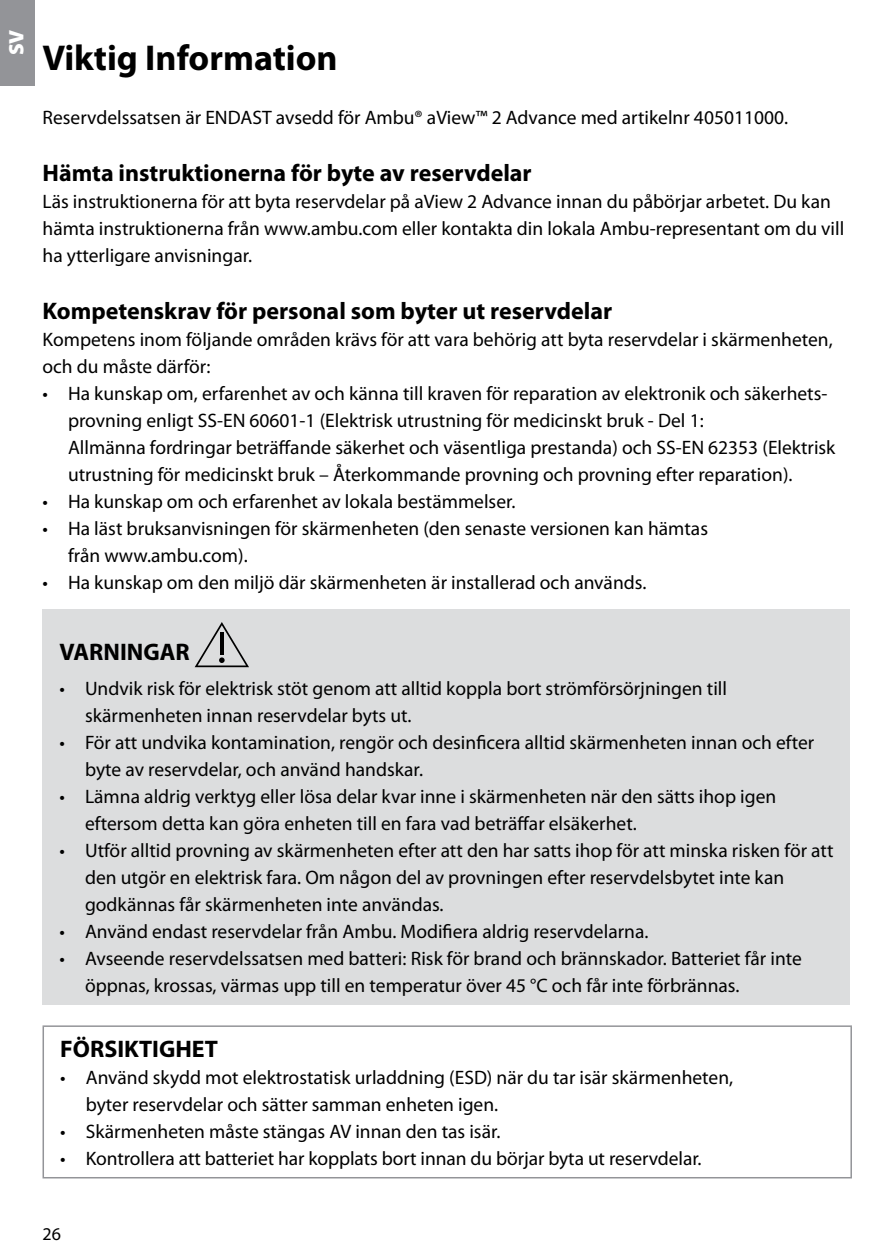
<style>
.page{position:relative;width:893px;height:1259px;background:#fff}
.page>*{position:absolute;margin:0;border:0;box-sizing:border-box;transform-origin:0 0}
.t1{font:700 36px "Myriad Pro";color:#000}
.t2{font:700 24px "Myriad Pro";color:#000}
.t3{font:900 21px "Myriad Pro";color:#fff}
.t4{font:19.5px/27px "Myriad Pro";color:#000}
.t5{font:18px "Myriad Pro";color:#000}
</style>
<div class="page">
<div style="left:43px;top:609px;width:807px;height:396px;background:#dcddde"></div>
<svg style="left:195px;top:622px;width:54px;height:45px"></svg>
<hr style="left:43px;top:1025px;width:809px;height:2px;background:#939498">
<hr style="left:43px;top:1027px;width:1px;height:150px;background:#939498">
<hr style="left:850px;top:1027px;width:2px;height:150px;background:#939498">
<hr style="left:43px;top:1177px;width:809px;height:1px;background:#939498">
<div style="left:0;top:0;width:34px;height:85px;background:#939498"></div>
<p class="t3" style="left:4px;top:55px;width:27px;rotate:-90deg">SV</p>
<h1 class="t1" style="left:43px;top:34px;width:297px">Viktig Information</h1>
<p class="t4" style="left:43px;top:103px;width:747px">Reservdelssatsen är ENDAST avsedd för Ambu® aView™ 2 Advance med artikelnr 405011000.</p>
<p class="t2" style="left:43px;top:157px;width:491px">Hämta instruktionerna för byte av reservdelar</p>
<p class="t4" style="left:43px;top:187px;width:803px">Läs instruktionerna för att byta reservdelar på aView 2 Advance innan du påbörjar arbetet. Du kan hämta instruktionerna från www.ambu.com eller kontakta din lokala Ambu-representant om du vill ha ytterligare anvisningar.</p>
<p class="t2" style="left:43px;top:295px;width:571px">Kompetenskrav för personal som byter ut reservdelar</p>
<p class="t4" style="left:43px;top:325px;width:792px">Kompetens inom följande områden krävs för att vara behörig att byta reservdelar i skärmenheten, och du måste därför:</p>
<p class="t4" style="left:68px;top:379px;width:769px;text-indent:-26px">• Ha kunskap om, erfarenhet av och känna till kraven för reparation av elektronik och säkerhets&shy;provning enligt SS-EN 60601-1 (Elektrisk utrustning för medicinskt bruk - Del 1:<br>Allmänna fordringar beträffande säkerhet och väsentliga prestanda) och SS-EN 62353 (Elektrisk utrustning för medicinskt bruk – Återkommande provning och provning efter reparation).</p>
<p class="t4" style="left:43px;top:487px;width:474px">• Ha kunskap om och erfarenhet av lokala bestämmelser.</p>
<p class="t4" style="left:68px;top:514px;width:641px;text-indent:-26px">• Ha läst bruksanvisningen för skärmenheten (den senaste versionen kan hämtas från www.ambu.com).</p>
<p class="t4" style="left:43px;top:568px;width:605px">• Ha kunskap om den miljö där skärmenheten är installerad och används.</p>
<p class="t2" style="left:60px;top:636px;width:132px">VARNINGAR</p>
<p class="t4" style="left:85px;top:674px;width:644px;text-indent:-26px">• Undvik risk för elektrisk stöt genom att alltid koppla bort strömförsörjningen till skärmenheten innan reservdelar byts ut.</p>
<p class="t4" style="left:85px;top:729px;width:731px;text-indent:-26px">• För att undvika kontamination, rengör och desinficera alltid skärmenheten innan och efter byte av reservdelar, och använd handskar.</p>
<p class="t4" style="left:85px;top:783px;width:693px;text-indent:-26px">• Lämna aldrig verktyg eller lösa delar kvar inne i skärmenheten när den sätts ihop igen eftersom detta kan göra enheten till en fara vad beträffar elsäkerhet.</p>
<p class="t4" style="left:85px;top:837px;width:750px;text-indent:-26px">• Utför alltid provning av skärmenheten efter att den har satts ihop för att minska risken för att den utgör en elektrisk fara. Om någon del av provningen efter reservdelsbytet inte kan godkännas får skärmenheten inte användas.</p>
<p class="t4" style="left:60px;top:918px;width:590px">• Använd endast reservdelar från Ambu. Modifiera aldrig reservdelarna.</p>
<p class="t4" style="left:85px;top:945px;width:718px;text-indent:-26px">• Avseende reservdelssatsen med batteri: Risk för brand och brännskador. Batteriet får inte öppnas, krossas, värmas upp till en temperatur över 45 °C och får inte förbrännas.</p>
<p class="t2" style="left:60px;top:1033px;width:159px">FÖRSIKTIGHET</p>
<p class="t4" style="left:86px;top:1063px;width:649px;text-indent:-26px">• Använd skydd mot elektrostatisk urladdning (ESD) när du tar isär skärmenheten, byter reservdelar och sätter samman enheten igen.</p>
<p class="t4" style="left:60px;top:1117px;width:442px">• Skärmenheten måste stängas AV innan den tas isär.</p>
<p class="t4" style="left:60px;top:1144px;width:643px">• Kontrollera att batteriet har kopplats bort innan du börjar byta ut reservdelar.</p>
<p class="t5" style="left:43px;top:1223px;width:20px">26</p>
</div>
